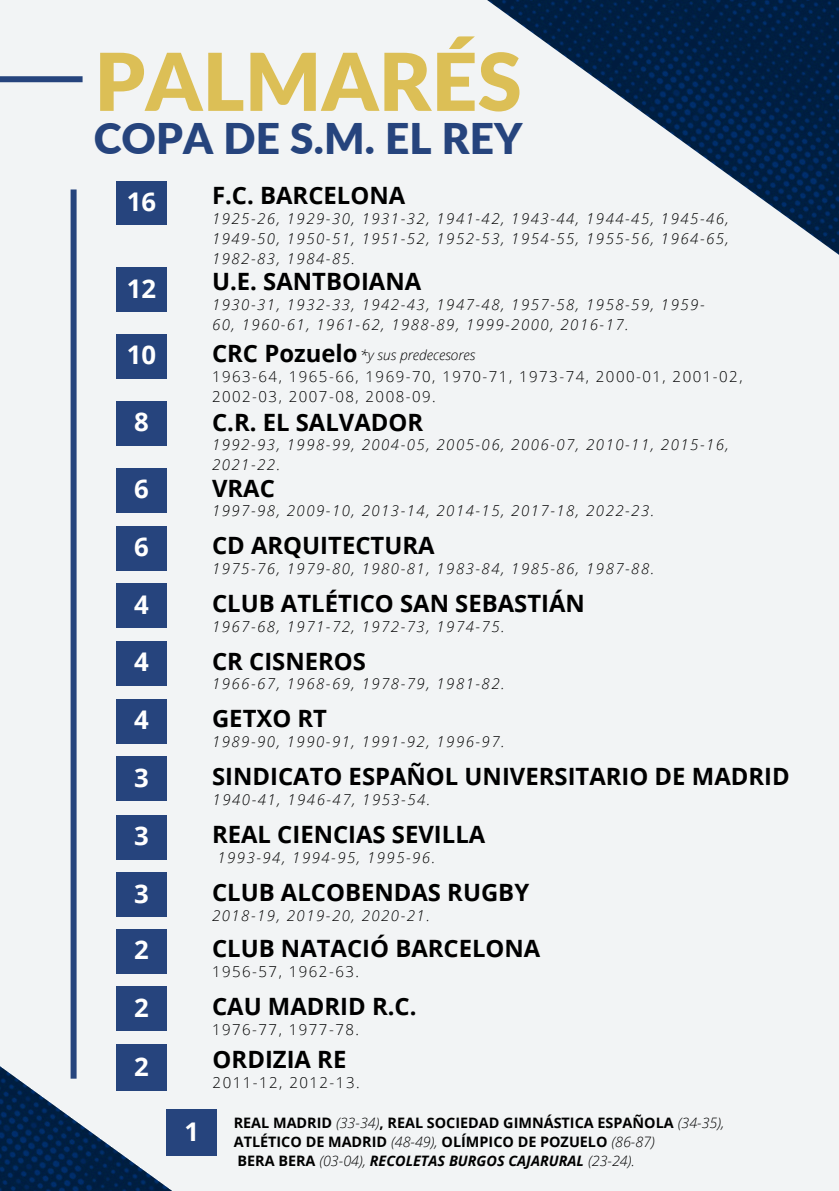
<style>
.page{position:relative;width:839px;height:1191px;background:#fff}
.page>*{position:absolute;margin:0;border:0;box-sizing:border-box;transform-origin:0 0}
.t1{font:900 79.8px "Lato";letter-spacing:.005em;color:#dcbf56}
.t2{font:900 42.2px "Lato";letter-spacing:.005em;color:#26447d}
.t3{font:700 25.8px "Open Sans";color:#fff}
.t4{font:700 23.8px "Open Sans";color:#000}
.t5{font:italic 300 15px/20px "Open Sans";letter-spacing:.1em;color:#000}
.t6{font:300 15px/20px "Open Sans";letter-spacing:.1em;color:#000}
.t7{font:700 14.4px/19.2px "Open Sans";color:#000}
.t8{font:italic 300 13.8px "Open Sans";color:#000}
.s1{font-weight:300;font-style:italic}
.s2{font-style:italic}
</style>
<div class="page">
<div style="left:0;top:0;width:838px;height:1191px;background:#f2f4f5"></div>
<div style="left:0;top:76px;width:83px;height:6px;background:#26447d"></div>
<img style="left:487px;top:0;width:351px;height:254px">
<img style="left:0;top:829px;width:217px;height:362px">
<div style="left:116px;top:181px;width:51px;height:43px;background:#26447d"></div>
<div style="left:71px;top:189px;width:6px;height:890px;background:#26447d"></div>
<div style="left:116px;top:268px;width:51px;height:44px;background:#26447d"></div>
<div style="left:116px;top:334px;width:51px;height:44px;background:#26447d"></div>
<div style="left:116px;top:401px;width:51px;height:44px;background:#26447d"></div>
<div style="left:116px;top:468px;width:51px;height:44px;background:#26447d"></div>
<div style="left:116px;top:526px;width:51px;height:44px;background:#26447d"></div>
<div style="left:116px;top:584px;width:51px;height:44px;background:#26447d"></div>
<div style="left:116px;top:641px;width:51px;height:45px;background:#26447d"></div>
<div style="left:116px;top:699px;width:51px;height:44px;background:#26447d"></div>
<div style="left:116px;top:757px;width:51px;height:44px;background:#26447d"></div>
<div style="left:116px;top:815px;width:51px;height:44px;background:#26447d"></div>
<div style="left:116px;top:873px;width:51px;height:44px;background:#26447d"></div>
<div style="left:116px;top:929px;width:51px;height:44px;background:#26447d"></div>
<div style="left:116px;top:987px;width:51px;height:44px;background:#26447d"></div>
<div style="left:116px;top:1045px;width:51px;height:46px;background:#26447d"></div>
<div style="left:167px;top:1110px;width:50px;height:46px;background:#26447d"></div>
<p class="t1" style="left:94px;top:32px;width:429px">PALMARÉS</p>
<p class="t2" style="left:94px;top:112px;width:430px">COPA DE S.M. EL REY</p>
<h3 class="t3" style="left:127px;top:183px;width:31px">16</h3>
<p class="t4" style="left:212px;top:179px;width:195px">F.C. BARCELONA</p>
<p class="t5" style="left:212px;top:208px;width:518px;text-align:justify">1925-26, 1929-30, 1931-32, 1941-42, 1943-44, 1944-45, 1945-46, 1949-50, 1950-51, 1951-52, 1952-53, 1954-55, 1955-56, 1964-65, 1982-83, 1984-85.</p>
<h3 class="t3" style="left:127px;top:270px;width:31px">12</h3>
<p class="t4" style="left:212px;top:265px;width:211px">U.E. SANTBOIANA</p>
<p class="t5" style="left:212px;top:294px;width:494px">1930-31, 1932-33, 1942-43, 1947-48, 1957-58, 1958-59, 1959-<br>60, 1960-61, 1961-62, 1988-89, 1999-2000, 2016-17.</p>
<h4 class="t3" style="left:127px;top:336px;width:31px">10</h4>
<p class="t4" style="left:212px;top:336px;width:147px">CRC Pozuelo</p>
<p class="t6" style="left:212px;top:366px;width:532px">1963-64, 1965-66, 1969-70, 1970-71, 1973-74, 2000-01, 2001-02,<br>2002-03, 2007-08, 2008-09.</p>
<p class="t3" style="left:134px;top:403px;width:16px">8</p>
<h3 class="t4" style="left:212px;top:405px;width:213px">C.R. EL SALVADOR</h3>
<p class="t5" style="left:212px;top:435px;width:518px">1992-93, 1998-99, 2004-05, 2005-06, 2006-07, 2010-11, 2015-16,<br>2021-22.</p>
<p class="t3" style="left:134px;top:470px;width:16px">6</p>
<h3 class="t4" style="left:212px;top:471px;width:64px">VRAC</h3>
<p class="t5" style="left:212px;top:500px;width:444px">1997-98, 2009-10, 2013-14, 2014-15, 2017-18, 2022-23.</p>
<p class="t3" style="left:134px;top:528px;width:16px">6</p>
<h3 class="t4" style="left:212px;top:529px;width:224px">CD ARQUITECTURA</h3>
<p class="t5" style="left:212px;top:558px;width:444px">1975-76, 1979-80, 1980-81, 1983-84, 1985-86, 1987-88.</p>
<p class="t3" style="left:134px;top:586px;width:16px">4</p>
<h3 class="t4" style="left:212px;top:587px;width:374px">CLUB ATLÉTICO SAN SEBASTIÁN</h3>
<p class="t5" style="left:212px;top:616px;width:294px">1967-68, 1971-72, 1972-73, 1974-75.</p>
<p class="t3" style="left:134px;top:644px;width:16px">4</p>
<h3 class="t4" style="left:212px;top:644px;width:155px">CR CISNEROS</h3>
<p class="t5" style="left:212px;top:674px;width:294px">1966-67, 1968-69, 1978-79, 1981-82.</p>
<p class="t3" style="left:134px;top:701px;width:16px">4</p>
<h3 class="t4" style="left:212px;top:702px;width:117px">GETXO RT</h3>
<p class="t5" style="left:212px;top:731px;width:294px">1989-90, 1990-91, 1991-92, 1996-97.</p>
<p class="t3" style="left:134px;top:759px;width:16px">3</p>
<h3 class="t4" style="left:212px;top:760px;width:579px">SINDICATO ESPAÑOL UNIVERSITARIO DE MADRID</h3>
<p class="t5" style="left:213px;top:789px;width:219px">1940-41, 1946-47, 1953-54.</p>
<p class="t3" style="left:134px;top:817px;width:16px">3</p>
<h3 class="t4" style="left:212px;top:818px;width:275px">REAL CIENCIAS SEVILLA</h3>
<p class="t5" style="left:217px;top:847px;width:219px">1993-94, 1994-95, 1995-96.</p>
<p class="t3" style="left:134px;top:875px;width:16px">3</p>
<p class="t4" style="left:212px;top:876px;width:318px">CLUB ALCOBENDAS RUGBY</p>
<p class="t5" style="left:212px;top:905px;width:219px">2018-19, 2019-20, 2020-21.</p>
<p class="t3" style="left:134px;top:932px;width:16px">2</p>
<p class="t4" style="left:212px;top:932px;width:330px">CLUB NATACIÓ BARCELONA</p>
<p class="t6" style="left:212px;top:961px;width:148px">1956-57, 1962-63.</p>
<h3 class="t3" style="left:134px;top:989px;width:16px">2</h3>
<p class="t4" style="left:212px;top:990px;width:206px">CAU MADRID R.C.</p>
<h3 class="t6" style="left:212px;top:1019px;width:148px">1976-77, 1977-78.</h3>
<p class="t8" style="left:360px;top:345px;width:117px">*y sus predecesores</p>
<h3 class="t3" style="left:134px;top:1049px;width:16px">2</h3>
<p class="t4" style="left:213px;top:1042px;width:135px">ORDIZIA RE</p>
<h3 class="t6" style="left:213px;top:1072px;width:148px">2011-12, 2012-13.</h3>
<p class="t3" style="left:184px;top:1113px;width:16px">1</p>
<h5 class="t7" style="left:234px;top:1113px;width:492px">REAL MADRID <span class="s1">(33-34)</span>, REAL SOCIEDAD GIMNÁSTICA ESPAÑOLA <span class="s1">(34-35),<br></span>ATLÉTICO DE MADRID <span class="s1">(48-49),</span> OLÍMPICO DE POZUELO <span class="s1">(86-87)<br></span>BERA BERA <span class="s1">(03-04),</span> <span class="s2">RECOLETAS BURGOS CAJARURAL</span> <span class="s1">(23-24).</span></h5>
</div>
